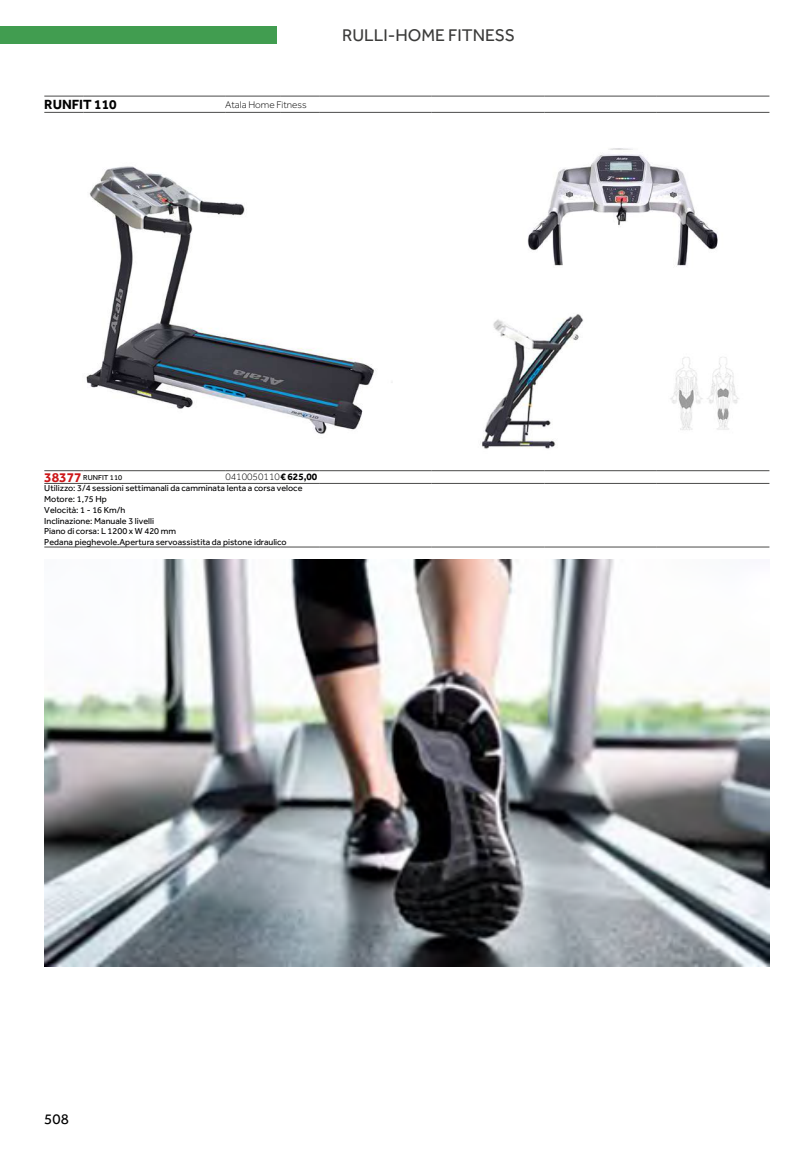
<style>
.page{position:relative;width:812px;height:1149px;background:#fff}
.page>*{position:absolute;margin:0;border:0;box-sizing:border-box;transform-origin:0 0}
.t1{font:17.5px "Effra";color:#3c3c3b}
.t2{font:15px "Effra";color:#000}
.t3{font:700 13.75px "Effra";color:#000}
.t4{font:300 10px "Effra";color:#000}
.t5{font:9px/10.8px "Effra";color:#020203}
.t6{font:7.5px "Effra";color:#000}
.s1{font-weight:700;font-size:13.75px;color:#cd1719}
.s2{font-weight:700}
</style>
<div class="page">
<div style="left:0;top:27px;width:276px;height:17px;background:#419d50"></div>
<hr style="left:44px;top:470px;width:39px;height:1px;background:#4a4a49">
<hr style="left:83px;top:470px;width:142px;height:1px;background:#4a4a49">
<hr style="left:225px;top:470px;width:55px;height:1px;background:#4a4a49">
<hr style="left:280px;top:470px;width:39px;height:1px;background:#4a4a49">
<hr style="left:319px;top:470px;width:112px;height:1px;background:#4a4a49">
<hr style="left:431px;top:470px;width:113px;height:1px;background:#4a4a49">
<hr style="left:544px;top:470px;width:112px;height:1px;background:#4a4a49">
<hr style="left:656px;top:470px;width:113px;height:1px;background:#4a4a49">
<hr style="left:44px;top:483px;width:39px;height:1px;background:#4a4a49">
<hr style="left:83px;top:483px;width:142px;height:1px;background:#4a4a49">
<hr style="left:225px;top:483px;width:55px;height:1px;background:#4a4a49">
<hr style="left:280px;top:483px;width:39px;height:1px;background:#4a4a49">
<hr style="left:319px;top:483px;width:112px;height:1px;background:#4a4a49">
<hr style="left:431px;top:483px;width:113px;height:1px;background:#4a4a49">
<hr style="left:544px;top:483px;width:112px;height:1px;background:#4a4a49">
<hr style="left:656px;top:483px;width:113px;height:1px;background:#4a4a49">
<hr style="left:44px;top:546px;width:39px;height:1px;background:#4a4a49">
<hr style="left:83px;top:546px;width:142px;height:1px;background:#4a4a49">
<hr style="left:225px;top:546px;width:55px;height:1px;background:#4a4a49">
<hr style="left:280px;top:546px;width:39px;height:1px;background:#4a4a49">
<hr style="left:319px;top:546px;width:112px;height:1px;background:#4a4a49">
<hr style="left:431px;top:546px;width:113px;height:1px;background:#4a4a49">
<hr style="left:544px;top:546px;width:112px;height:1px;background:#4a4a49">
<hr style="left:656px;top:546px;width:113px;height:1px;background:#4a4a49">
<hr style="left:225px;top:112px;width:55px;height:1px;background:#4a4a49">
<hr style="left:280px;top:112px;width:39px;height:1px;background:#4a4a49">
<hr style="left:319px;top:112px;width:112px;height:1px;background:#4a4a49">
<hr style="left:431px;top:112px;width:113px;height:1px;background:#4a4a49">
<hr style="left:544px;top:112px;width:112px;height:1px;background:#4a4a49">
<hr style="left:656px;top:112px;width:113px;height:1px;background:#4a4a49">
<hr style="left:44px;top:96px;width:39px;height:1px;background:#4a4a49">
<hr style="left:83px;top:96px;width:142px;height:1px;background:#4a4a49">
<hr style="left:44px;top:112px;width:39px;height:1px;background:#4a4a49">
<hr style="left:83px;top:112px;width:142px;height:1px;background:#4a4a49">
<hr style="left:225px;top:96px;width:55px;height:1px;background:#4a4a49">
<hr style="left:280px;top:96px;width:39px;height:1px;background:#4a4a49">
<hr style="left:319px;top:96px;width:112px;height:1px;background:#4a4a49">
<hr style="left:431px;top:96px;width:113px;height:1px;background:#4a4a49">
<hr style="left:544px;top:96px;width:112px;height:1px;background:#4a4a49">
<hr style="left:656px;top:96px;width:113px;height:1px;background:#4a4a49">
<img style="left:86px;top:148px;width:653px;height:301px">
<img style="left:44px;top:559px;width:725px;height:406px">
<h3 class="t3" style="left:44px;top:96px;width:74px">RUNFIT 110</h3>
<p class="t4" style="left:225px;top:99px;width:83px">Atala Home Fitness</p>
<h1 class="t1" style="left:342px;top:25px;width:174px">RULLI-HOME FITNESS</h1>
<p class="t6" style="left:44px;top:472px;width:79px"><span class="s1">38377</span> RUNFIT 110</p>
<p class="t4" style="left:225px;top:471px;width:93px">0410050110<span class="s2">€ 625,00</span></p>
<p class="t5" style="left:44px;top:482px;width:260px">Utilizzo: 3/4 sessioni settimanali da camminata lenta a corsa veloce Motore: 1,75 Hp<br>Velocità: 1 - 16 Km/h<br>Inclinazione: Manuale 3 livelli<br>Piano di corsa: L 1200 x W 420 mm<br>Pedana pieghevole.Apertura servoassistita da pistone idraulico</p>
<h2 class="t2" style="left:44px;top:1110px;width:26px">508</h2>
</div>
